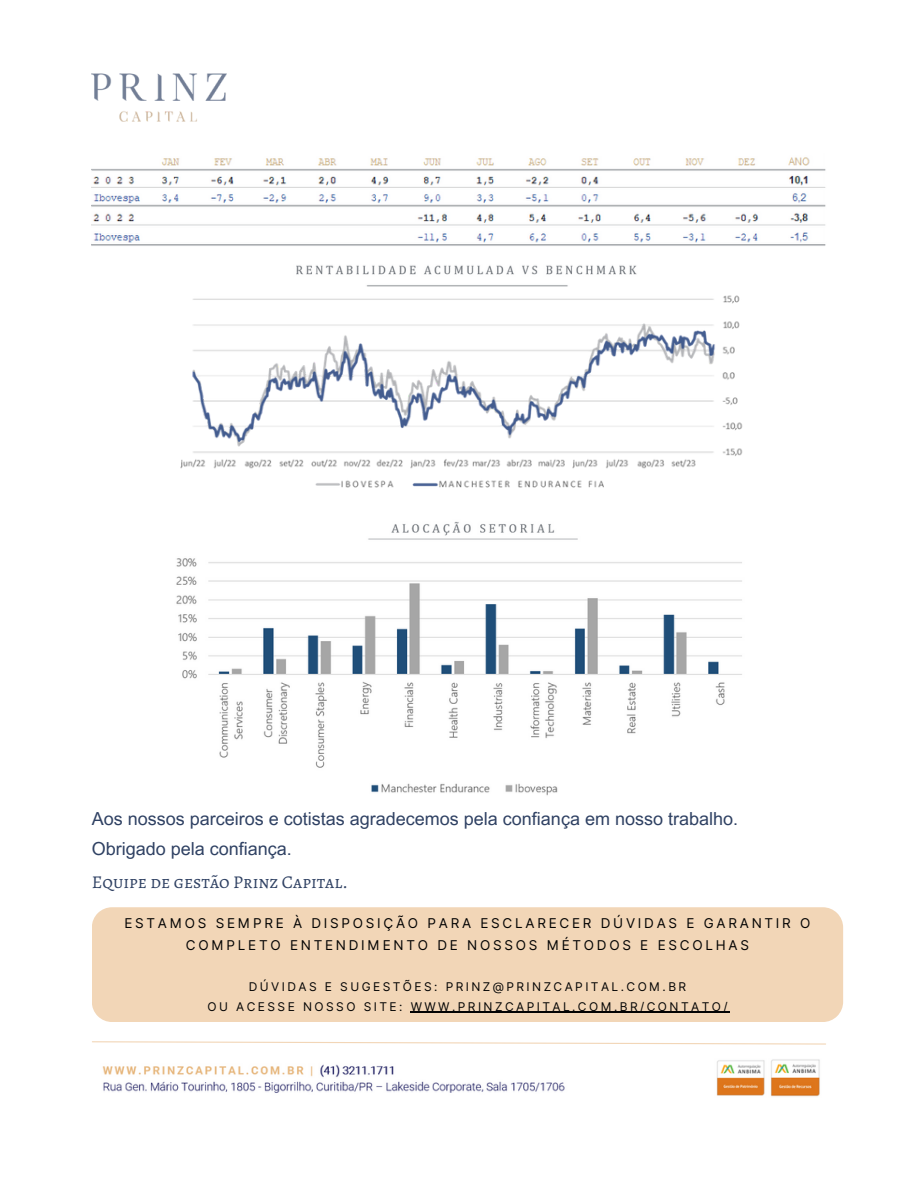
<style>
.page{position:relative;width:918px;height:1188px;background:#fff}
.page>*{position:absolute;margin:0;border:0;box-sizing:border-box;transform-origin:0 0}
.t1{font:18px/30.3px "Arial MT Pro";color:#2f4163}
.t2{font:18px "Alegreya SC";color:#2f4163}
.t3{font:13.5px/21.3px "Inter";letter-spacing:.205em;color:#000;text-align:center}
.t4{font:12px/19.2px "Inter";letter-spacing:.205em;color:#000;text-align:center}
</style>
<div class="page">
<img style="left:92px;top:73px;width:135px;height:49px">
<svg style="left:92px;top:1041px;width:734px;height:4px"></svg>
<img style="left:102px;top:1059px;width:718px;height:38px">
<div style="left:92px;top:907px;width:751px;height:115px;background:#f2d6b7"></div>
<hr style="left:411px;top:1012px;width:319px;height:1px;background:#000">
<img style="left:180px;top:295px;width:563px;height:193px">
<img style="left:296px;top:265px;width:341px;height:22px">
<img style="left:176px;top:521px;width:566px;height:275px">
<img style="left:92px;top:157px;width:734px;height:89px">
<p class="t1" style="left:92px;top:806px;width:648px">Aos nossos parceiros e cotistas agradecemos pela confiança em nosso trabalho.<br>Obrigado pela confiança.</p>
<p class="t2" style="left:92px;top:869px;width:258px">Equipe de gestão Prinz Capital.</p>
<p class="t3" style="left:124px;top:913px;width:688px">ESTAMOS SEMPRE À DISPOSIÇÃO PARA ESCLARECER DÚVIDAS E GARANTIR O<br>COMPLETO ENTENDIMENTO DE NOSSOS MÉTODOS E ESCOLHAS</p>
<p class="t4" style="left:208px;top:978px;width:522px">DÚVIDAS E SUGESTÕES: PRINZ@PRINZCAPITAL.COM.BR<br>OU ACESSE NOSSO SITE: WWW.PRINZCAPITAL.COM.BR/CONTATO/</p>
</div>
